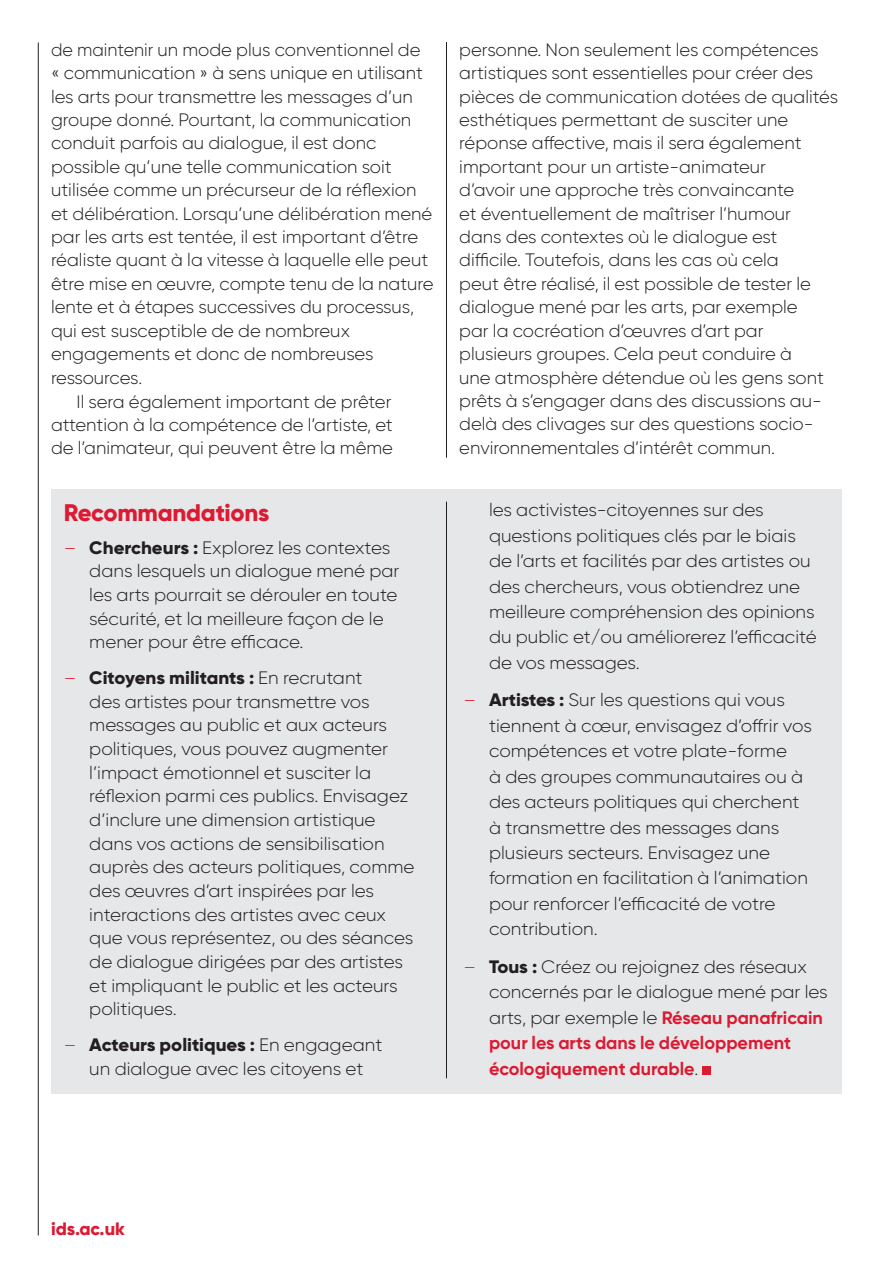
<style>
.page{position:relative;width:893px;height:1263px;background:#fff}
.page>*{position:absolute;margin:0;border:0;box-sizing:border-box;transform-origin:0 0}
.B_H2__red{font:800 24px "Gilroy";letter-spacing:-.01em;color:#dc1a32}
.B_Body__indented__Ex{font:300 18px/23.7px "Gilroy";color:#231f20;scale:1.04 1}
.B_Body__indented__Ex-2{font:300 18px/23.4px "Gilroy";color:#231f20;text-align:justify}
.B_Body__first_line{font:300 18px/23.4px "Gilroy";color:#231f20}
.B_Footer_URL__red{font:800 18px "Gilroy";color:#dc1a32}
.s1{color:#dc1a32}
.s2{font-weight:800}
.s3{font-weight:700;color:#dc1a32}
</style>
<div class="page">
<hr style="left:38px;top:43px;width:1px;height:1192px;background:#231f20">
<hr style="left:446px;top:42px;width:1px;height:415px;background:#231f20">
<div style="left:51px;top:489px;width:791px;height:605px;background:#e6e7e9"></div>
<div style="left:702px;top:1066px;width:9px;height:8px;background:#dc1a32"></div>
<hr style="left:446px;top:502px;width:1px;height:576px;background:#231f20">
<p class="B_Body__first_line" style="left:51px;top:38px;width:384px">de maintenir un mode plus conventionnel de<br>« communication » à sens unique en utilisant les arts pour transmettre les messages d’un groupe donné. Pourtant, la communication conduit parfois au dialogue, il est donc possible qu’une telle communication soit utilisée comme un précurseur de la réflexion et délibération. Lorsqu’une délibération mené par les arts est tentée, il est important d’être réaliste quant à la vitesse à laquelle elle peut être mise en œuvre, compte tenu de la nature lente et à étapes successives du processus, qui est susceptible de de nombreux engagements et donc de nombreuses ressources.</p>
<p class="B_Body__indented__Ex-2" style="left:51px;top:389px;width:343px;text-indent:26px">Il sera également important de prêter attention à la compétence de l’artiste, et de l’animateur, qui peuvent être la même</p>
<p class="B_H2__red" style="left:64px;top:497px;width:207px">Recommandations</p>
<p class="B_Body__indented__Ex" style="left:89px;top:535px;width:300px;text-indent:-26px"><span class="s1">–</span> <span class="s2">Chercheurs :</span> Explorez les contextes dans lesquels un dialogue mené par les arts pourrait se dérouler en toute sécurité, et la meilleure façon de le mener pour être efficace.</p>
<p class="B_Body__indented__Ex" style="left:89px;top:666px;width:314px;text-indent:-26px"><span class="s1">–</span> <span class="s2">Citoyens militants :</span> En recrutant<br>des artistes pour transmettre vos messages au public et aux acteurs politiques, vous pouvez augmenter l’impact émotionnel et susciter la réflexion parmi ces publics. Envisagez d’inclure une dimension artistique dans vos actions de sensibilisation auprès des acteurs politiques, comme des œuvres d’art inspirées par les interactions des artistes avec ceux que vous représentez, ou des séances de dialogue dirigées par des artistes et impliquant le public et les acteurs politiques.</p>
<p class="B_Body__indented__Ex" style="left:64px;top:1032px;width:308px;text-align:center"><span class="s1">–</span> <span class="s2">Acteurs politiques :</span> En engageant un dialogue avec les citoyens et</p>
<p class="B_Body__indented__Ex-2" style="left:459px;top:38px;width:380px;text-align:left">personne. Non seulement les compétences artistiques sont essentielles pour créer des pièces de communication dotées de qualités esthétiques permettant de susciter une réponse affective, mais il sera également important pour un artiste-animateur<br>d’avoir une approche très convaincante<br>et éventuellement de maîtriser l’humour<br>dans des contextes où le dialogue est difficile. Toutefois, dans les cas où cela<br>peut être réalisé, il est possible de tester le dialogue mené par les arts, par exemple<br>par la cocréation d’œuvres d’art par plusieurs groupes. Cela peut conduire à<br>une atmosphère détendue où les gens sont prêts à s’engager dans des discussions au&shy;delà des clivages sur des questions socio&shy;environnementales d’intérêt commun.</p>
<p class="B_Body__indented__Ex" style="left:489px;top:497px;width:317px;line-height:25.5px">les activistes-citoyennes sur des questions politiques clés par le biais de l’arts et facilités par des artistes ou des chercheurs, vous obtiendrez une meilleure compréhension des opinions du public et/ou améliorerez l’efficacité de vos messages.</p>
<p class="B_Body__indented__Ex" style="left:489px;top:687px;width:312px;line-height:25.5px;text-indent:-26px"><span class="s1">–</span> <span class="s2">Artistes :</span> Sur les questions qui vous tiennent à cœur, envisagez d’offrir vos compétences et votre plate-forme<br>à des groupes communautaires ou à des acteurs politiques qui cherchent à transmettre des messages dans plusieurs secteurs. Envisagez une formation en facilitation à l’animation pour renforcer l’efficacité de votre contribution.</p>
<p class="B_Body__indented__Ex" style="left:489px;top:953px;width:327px;line-height:25.5px;text-indent:-26px"><span class="s1">–</span> <span class="s2">Tous :</span> Créez ou rejoignez des réseaux concernés par le dialogue mené par les arts, par exemple le <span class="s3">Réseau panafricain pour les arts dans le développement écologiquement durable</span>.</p>
<p class="B_Footer_URL__red" style="left:51px;top:1218px;width:75px">ids.ac.uk</p>
</div>
